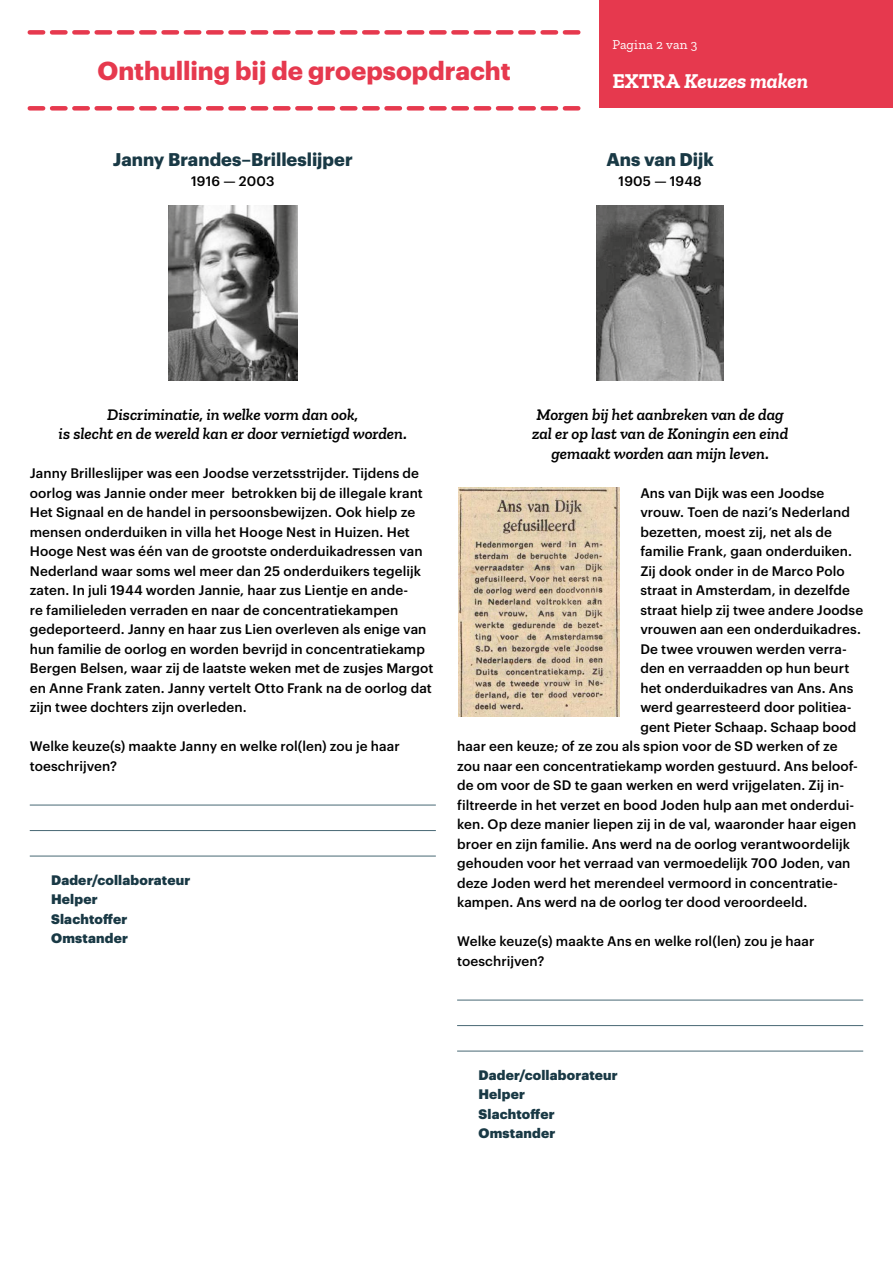
<style>
.page{position:relative;width:893px;height:1263px;background:#fff}
.page>*{position:absolute;margin:0;border:0;box-sizing:border-box;transform-origin:0 0}
.t1{font:700 25.5px "Graphik LC";color:#e6394e}
.t2{font:italic 700 21px "Zilla Slab";letter-spacing:-.005em;color:#fff}
.t3{font:700 18px "Graphik LC";color:#193945}
.t4{font:italic 600 16.5px/19.5px "Zilla Slab";color:#000;text-align:center}
.t5{font:500 13.5px/19.5px "Graphik LC";letter-spacing:.005em;color:#000}
.t6{font:900 13.5px/19.5px "Graphik LC";letter-spacing:.015em;color:#193945}
.t7{font:13.5px "Zilla Slab";letter-spacing:.02em;color:#fff}
.s1{font-style:normal}
</style>
<div class="page">
<div style="left:600px;top:0;width:293px;height:108px;background:#e6394e"></div>
<svg style="left:30px;top:106px;width:548px;height:5px"></svg>
<svg style="left:30px;top:30px;width:548px;height:5px"></svg>
<hr style="left:30px;top:805px;width:406px;height:1px;background:#486874">
<hr style="left:30px;top:830px;width:406px;height:1px;background:#486874">
<hr style="left:30px;top:856px;width:406px;height:1px;background:#486874">
<hr style="left:457px;top:1000px;width:406px;height:1px;background:#486874">
<hr style="left:457px;top:1025px;width:406px;height:1px;background:#486874">
<hr style="left:457px;top:1051px;width:406px;height:1px;background:#486874">
<img style="left:168px;top:205px;width:129px;height:176px">
<img style="left:596px;top:205px;width:128px;height:176px">
<img style="left:459px;top:487px;width:160px;height:229px">
<h1 class="t1" style="left:97px;top:51px;width:415px">Onthulling bij de groepsopdracht</h1>
<h3 class="t3" style="left:113px;top:146px;width:241px">Janny Brandes–Brilleslijper</h3>
<p class="t5" style="left:191px;top:170px;width:85px">1916 — 2003</p>
<p class="t7" style="left:612px;top:37px;width:86px">Pagina 2 van 3</p>
<h2 class="t2" style="left:612px;top:69px;width:197px"><span class="s1">EXTRA</span> Keuzes maken</h2>
<h3 class="t3" style="left:606px;top:146px;width:109px">Ans van Dijk</h3>
<p class="t5" style="left:619px;top:170px;width:85px">1905 — 1948</p>
<p class="t4" style="left:59px;top:405px;width:350px">Discriminatie, in welke vorm dan ook,<br>is slecht en de wereld kan er door vernietigd worden.</p>
<p class="t5" style="left:30px;top:462px;width:405px">Janny Brilleslijper was een Joodse verzetsstrijder. Tijdens de oorlog was Jannie onder meer betrokken bij de illegale krant Het Signaal en de handel in persoonsbewijzen. Ook hielp ze mensen onderduiken in villa het Hooge Nest in Huizen. Het Hooge Nest was één van de grootste onderduikadressen van Nederland waar soms wel meer dan 25 onderduikers tegelijk zaten. In juli 1944 worden Jannie, haar zus Lientje en ande-<br>re familieleden verraden en naar de concentratiekampen gedeporteerd. Janny en haar zus Lien overleven als enige van hun familie de oorlog en worden bevrijd in concentratiekamp Bergen Belsen, waar zij de laatste weken met de zusjes Margot en Anne Frank zaten. Janny vertelt Otto Frank na de oorlog dat zijn twee dochters zijn overleden.</p>
<p class="t5" style="left:30px;top:735px;width:372px">Welke keuze(s) maakte Janny en welke rol(len) zou je haar toeschrijven?</p>
<p class="t6" style="left:51px;top:869px;width:141px">Dader/collaborateur<br>Helper<br>Slachtoffer<br>Omstander</p>
<p class="t4" style="left:532px;top:405px;width:258px">Morgen bij het aanbreken van de dag zal er op last van de Koningin een eind gemaakt worden aan mijn leven.</p>
<p class="t5" style="left:640px;top:482px;width:185px">Ans van Dijk was een Joodse</p>
<p class="t5" style="left:640px;top:501px;width:211px">vrouw. Toen de nazi’s Nederland</p>
<p class="t5" style="left:640px;top:521px;width:193px">bezetten, moest zij, net als de</p>
<p class="t5" style="left:640px;top:540px;width:213px">familie Frank, gaan onderduiken.</p>
<p class="t5" style="left:640px;top:560px;width:206px">Zij dook onder in de Marco Polo</p>
<p class="t5" style="left:640px;top:579px;width:211px">straat in Amsterdam, in dezelfde</p>
<p class="t5" style="left:640px;top:599px;width:224px">straat hielp zij twee andere Joodse</p>
<p class="t5" style="left:640px;top:618px;width:222px">vrouwen aan een onderduikadres.</p>
<p class="t5" style="left:640px;top:638px;width:208px">De twee vrouwen werden verra-</p>
<p class="t5" style="left:640px;top:657px;width:211px">den en verraadden op hun beurt</p>
<p class="t5" style="left:640px;top:677px;width:215px">het onderduikadres van Ans. Ans</p>
<p class="t5" style="left:640px;top:696px;width:213px">werd gearresteerd door politiea-</p>
<p class="t5" style="left:640px;top:716px;width:218px">gent Pieter Schaap. Schaap bood</p>
<p class="t5" style="left:457px;top:735px;width:382px">haar een keuze; of ze zou als spion voor de SD werken of ze</p>
<p class="t5" style="left:457px;top:755px;width:402px">zou naar een concentratiekamp worden gestuurd. Ans beloof-</p>
<p class="t5" style="left:457px;top:774px;width:389px">de om voor de SD te gaan werken en werd vrijgelaten. Zij in-</p>
<p class="t5" style="left:457px;top:794px;width:398px">filtreerde in het verzet en bood Joden hulp aan met onderdui-</p>
<p class="t5" style="left:457px;top:813px;width:401px">ken. Op deze manier liepen zij in de val, waaronder haar eigen</p>
<p class="t5" style="left:457px;top:833px;width:394px">broer en zijn familie. Ans werd na de oorlog verantwoordelijk</p>
<p class="t5" style="left:457px;top:852px;width:395px">gehouden voor het verraad van vermoedelijk 700 Joden, van</p>
<p class="t5" style="left:457px;top:872px;width:382px">deze Joden werd het merendeel vermoord in concentratie-</p>
<p class="t5" style="left:457px;top:891px;width:352px">kampen. Ans werd na de oorlog ter dood veroordeeld.</p>
<p class="t5" style="left:457px;top:930px;width:359px">Welke keuze(s) maakte Ans en welke rol(len) zou je haar toeschrijven?</p>
<p class="t6" style="left:478px;top:1064px;width:141px">Dader/collaborateur<br>Helper<br>Slachtoffer<br>Omstander</p>
</div>
